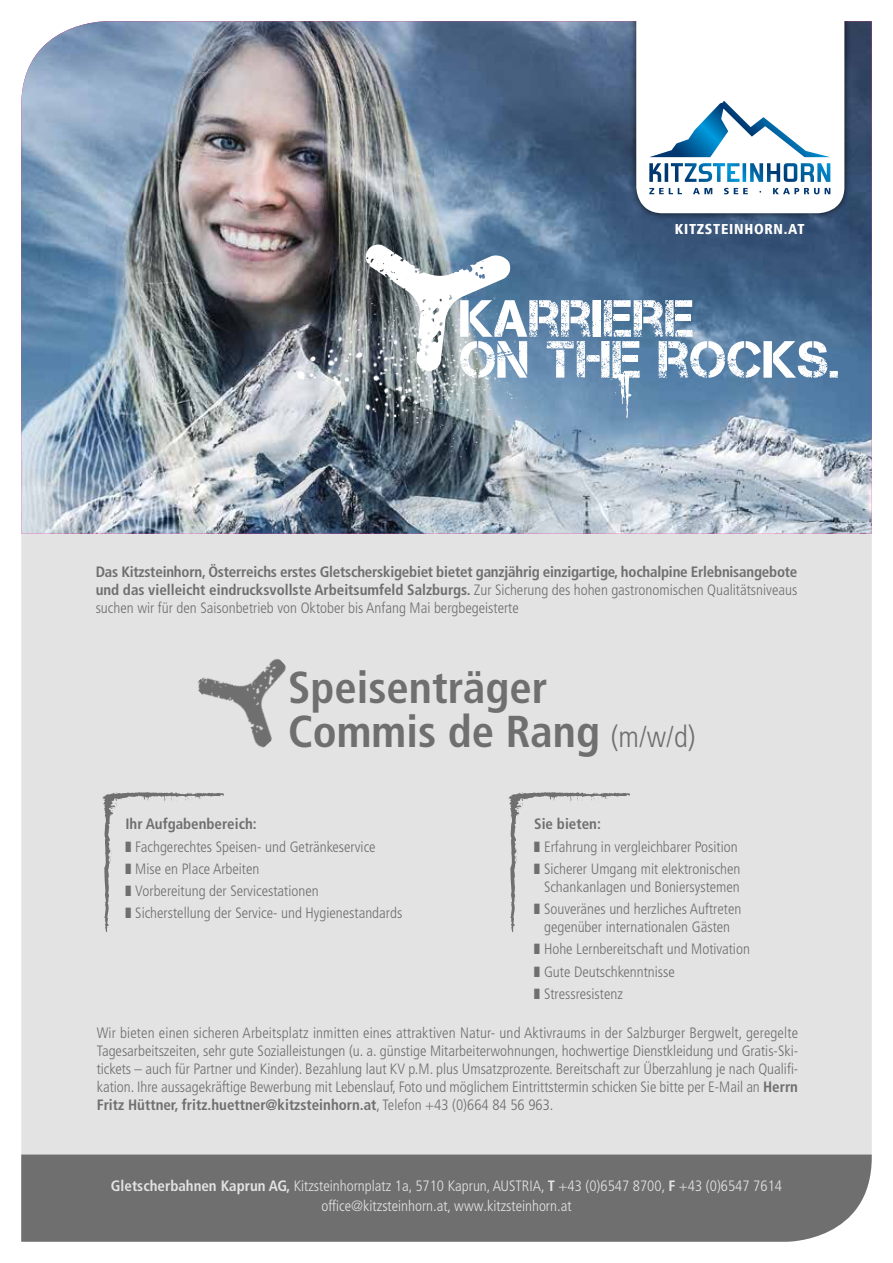
<style>
.page{position:relative;width:893px;height:1263px;background:#fff}
.page>*{position:absolute;margin:0;border:0;box-sizing:border-box;transform-origin:0 0}
.t1{font:52.2px/41px "Captureit";letter-spacing:.02em;color:#fff}
.t2{font:700 condensed 44.7px/43.7px "Frutiger LT Pro";color:#706f6f}
.t3{font:300 condensed 15px/18px "Frutiger LT Pro";color:#706f6f;text-align:justify}
.t4{font:700 condensed 15px/18px "Frutiger LT Pro";color:#706f6f;text-align:justify}
.t5{font:300 condensed 15px/20.1px "Frutiger LT Pro";color:#e3e3e3;text-align:center}
.t6{font:900 condensed 14.25px "Frutiger LT Pro";letter-spacing:.05em;color:#fff}
.s1{font-weight:300}
.s2{font-weight:300;font-size:30px}
.s3{font-weight:700}
</style>
<div class="page">
<div style="left:21px;top:534px;width:851px;height:620px;background:#e3e3e3"></div>
<svg style="left:102px;top:791px;width:122px;height:141px"></svg>
<img style="left:194px;top:630px;width:122px;height:124px">
<div style="left:21px;top:1154px;width:851px;height:88px;background:#706f6f"></div>
<img style="left:21px;top:21px;width:851px;height:513px">
<div style="left:629px;top:21px;width:222px;height:199px;background:#000;opacity:.7"></div>
<svg style="left:636px;top:21px;width:208px;height:192px"></svg>
<svg style="left:610px;top:371px;width:27px;height:47px"></svg>
<svg style="left:364px;top:244px;width:147px;height:15px"></svg>
<img style="left:289px;top:259px;width:247px;height:212px">
<svg style="left:508px;top:791px;width:122px;height:141px"></svg>
<p class="t6" style="left:675px;top:221px;width:131px">KITZSTEINHORN.AT</p>
<h1 class="t1" style="left:460px;top:298px;width:381px">KARRIERE<br>ON THE ROCKS.</h1>
<p class="t4" style="left:96px;top:563px;width:703px">Das Kitzsteinhorn, Österreichs erstes Gletscherskigebiet bietet ganzjährig einzigartige, hochalpine Erlebnisangebote und das vielleicht eindrucksvollste Arbeitsumfeld Salzburgs. <span class="s1">Zur Sicherung des hohen gastronomischen Qualitätsniveaus suchen wir für den Saisonbetrieb von Oktober bis Anfang Mai bergbegeisterte</span></p>
<h2 class="t2" style="left:288px;top:666px;width:409px">Speisenträger<br>Commis de Rang <span class="s2">(m/w/d)</span></h2>
<p class="t4" style="left:125px;top:815px;width:133px">Ihr Aufgabenbereich:</p>
<p class="t3" style="left:125px;top:838px;width:252px">■ Fachgerechtes Speisen- und Getränkeservice</p>
<p class="t3" style="left:125px;top:860px;width:136px">■ Mise en Place Arbeiten</p>
<p class="t3" style="left:125px;top:882px;width:195px">■ Vorbereitung der Servicestationen</p>
<p class="t3" style="left:125px;top:904px;width:278px">■ Sicherstellung der Service- und Hygienestandards</p>
<p class="t4" style="left:534px;top:815px;width:68px">Sie bieten:</p>
<p class="t3" style="left:534px;top:838px;width:205px">■ Erfahrung in vergleichbarer Position</p>
<p class="t3" style="left:534px;top:860px;width:208px;text-align:right">■ Sicherer Umgang mit elektronischen<br>Schankanlagen und Boniersystemen</p>
<p class="t3" style="left:534px;top:900px;width:209px;text-align:center">■ Souveränes und herzliches Auftreten gegenüber internationalen Gästen</p>
<p class="t3" style="left:534px;top:940px;width:217px">■ Hohe Lernbereitschaft und Motivation</p>
<p class="t3" style="left:534px;top:963px;width:142px">■ Gute Deutschkenntnisse</p>
<p class="t3" style="left:534px;top:985px;width:90px">■ Stressresistenz</p>
<p class="t3" style="left:97px;top:1024px;width:703px">Wir bieten einen sicheren Arbeitsplatz inmitten eines attraktiven Natur- und Aktivraums in der Salzburger Bergwelt, geregelte Tagesarbeitszeiten, sehr gute Sozialleistungen (u. a. günstige Mitarbeiterwohnungen, hochwertige Dienstkleidung und Gratis-Ski&shy;tickets – auch für Partner und Kinder). Bezahlung laut KV p.M. plus Umsatzprozente. Bereitschaft zur Überzahlung je nach Qualifi&shy;kation. Ihre aussagekräftige Bewerbung mit Lebenslauf, Foto und möglichem Eintrittstermin schicken Sie bitte per E-Mail an <span class="s3">Herrn Fritz Hüttner, fritz.huettner@kitzsteinhorn.at</span>, Telefon +43 (0)664 84 56 963.</p>
<p class="t5" style="left:111px;top:1176px;width:673px"><span class="s3">Gletscherbahnen Kaprun AG,</span> Kitzsteinhornplatz 1a, 5710 Kaprun, AUSTRIA, <span class="s3">T</span> +43 (0)6547 8700, <span class="s3">F</span> +43 (0)6547 7614 office@kitzsteinhorn.at, www.kitzsteinhorn.at</p>
</div>
